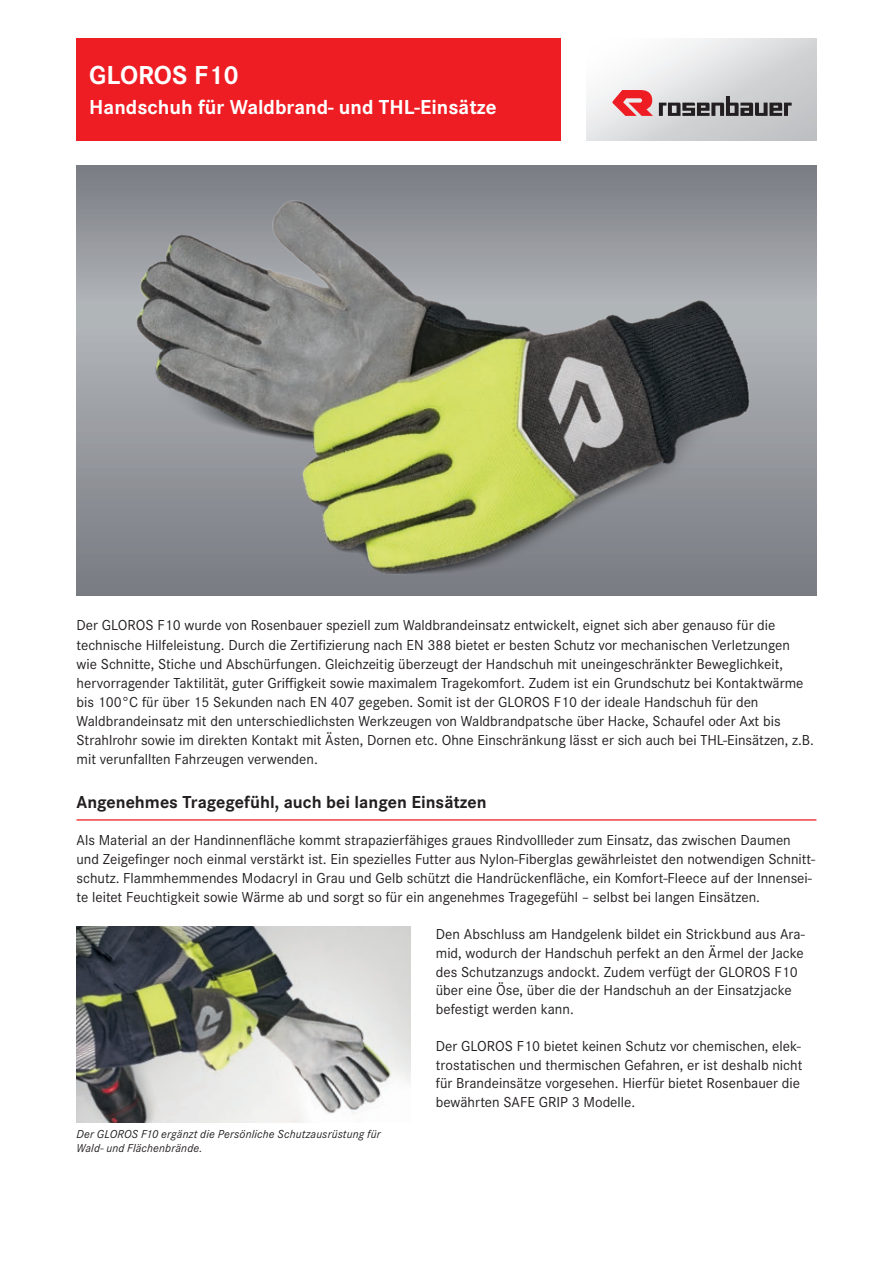
<style>
.page{position:relative;width:893px;height:1263px;background:#fff}
.page>*{position:absolute;margin:0;border:0;box-sizing:border-box;transform-origin:0 0}
.t1{font:700 27px "Corporate S";color:#fff}
.t2{font:700 21px "Corporate S";color:#fff}
.t3{font:700 18px "Corporate S";color:#231f20}
.t4{font:15px/18.8px "Corporate S";color:#231f20}
.t5{font:italic 12px/14.4px "Corporate S";letter-spacing:.015em;color:#231f20}
</style>
<div class="page">
<svg style="left:77px;top:166px;width:739px;height:429px;background:#95989e"></svg>
<svg style="left:587px;top:38px;width:229px;height:102px"></svg>
<div style="left:77px;top:38px;width:484px;height:102px;background:#ee1d23"></div>
<svg style="left:659px;top:96px;width:133px;height:20px;background:#828183"></svg>
<svg style="left:612px;top:90px;width:41px;height:26px"></svg>
<hr style="left:77px;top:819px;width:739px;height:1px;background:#ee1d23">
<img style="left:77px;top:927px;width:333px;height:196px">
<img style="left:119px;top:166px;width:665px;height:429px">
<h1 class="t1" style="left:89px;top:59px;width:151px">GLOROS F10</h1>
<h2 class="t2" style="left:89px;top:95px;width:409px">Handschuh für Waldbrand- und THL-Einsätze</h2>
<p class="t4" style="left:77px;top:616px;width:739px;line-height:19.2px">Der GLOROS F10 wurde von Rosenbauer speziell zum Waldbrandeinsatz entwickelt, eignet sich aber genauso für die technische Hilfeleistung. Durch die Zertifizierung nach EN 388 bietet er besten Schutz vor mechanischen Verletzungen wie Schnitte, Stiche und Abschürfungen. Gleichzeitig überzeugt der Handschuh mit uneingeschränkter Beweglichkeit, hervorragender Taktilität, guter Griffigkeit sowie maximalem Tragekomfort. Zudem ist ein Grundschutz bei Kontaktwärme bis 100°C für über 15 Sekunden nach EN 407 gegeben. Somit ist der GLOROS F10 der ideale Handschuh für den Waldbrandeinsatz mit den unterschiedlichsten Werkzeugen von Waldbrandpatsche über Hacke, Schaufel oder Axt bis Strahlrohr sowie im direkten Kontakt mit Ästen, Dornen etc. Ohne Einschränkung lässt er sich auch bei THL-Einsätzen, z.B. mit verunfallten Fahrzeugen verwenden.</p>
<p class="t3" style="left:77px;top:791px;width:412px">Angenehmes Tragegefühl, auch bei langen Einsätzen</p>
<p class="t4" style="left:77px;top:831px;width:740px">Als Material an der Handinnenfläche kommt strapazierfähiges graues Rindvollleder zum Einsatz, das zwischen Daumen und Zeigefinger noch einmal verstärkt ist. Ein spezielles Futter aus Nylon-Fiberglas gewährleistet den notwendigen Schnitt&shy;schutz. Flammhemmendes Modacryl in Grau und Gelb schützt die Handrückenfläche, ein Komfort-Fleece auf der Innensei&shy;te leitet Feuchtigkeit sowie Wärme ab und sorgt so für ein angenehmes Tragegefühl – selbst bei langen Einsätzen.</p>
<p class="t4" style="left:436px;top:925px;width:370px">Den Abschluss am Handgelenk bildet ein Strickbund aus Ara&shy;mid, wodurch der Handschuh perfekt an den Ärmel der Jacke des Schutzanzugs andockt. Zudem verfügt der GLOROS F10 über eine Öse, über die der Handschuh an der Einsatzjacke befestigt werden kann.</p>
<p class="t4" style="left:436px;top:1036px;width:368px">Der GLOROS F10 bietet keinen Schutz vor chemischen, elek&shy;trostatischen und thermischen Gefahren, er ist deshalb nicht für Brandeinsätze vorgesehen. Hierfür bietet Rosenbauer die bewährten SAFE GRIP 3 Modelle.</p>
<p class="t5" style="left:77px;top:1127px;width:305px">Der GLOROS F10 ergänzt die Persönliche Schutzausrüstung für<br>Wald- und Flächenbrände.</p>
</div>
